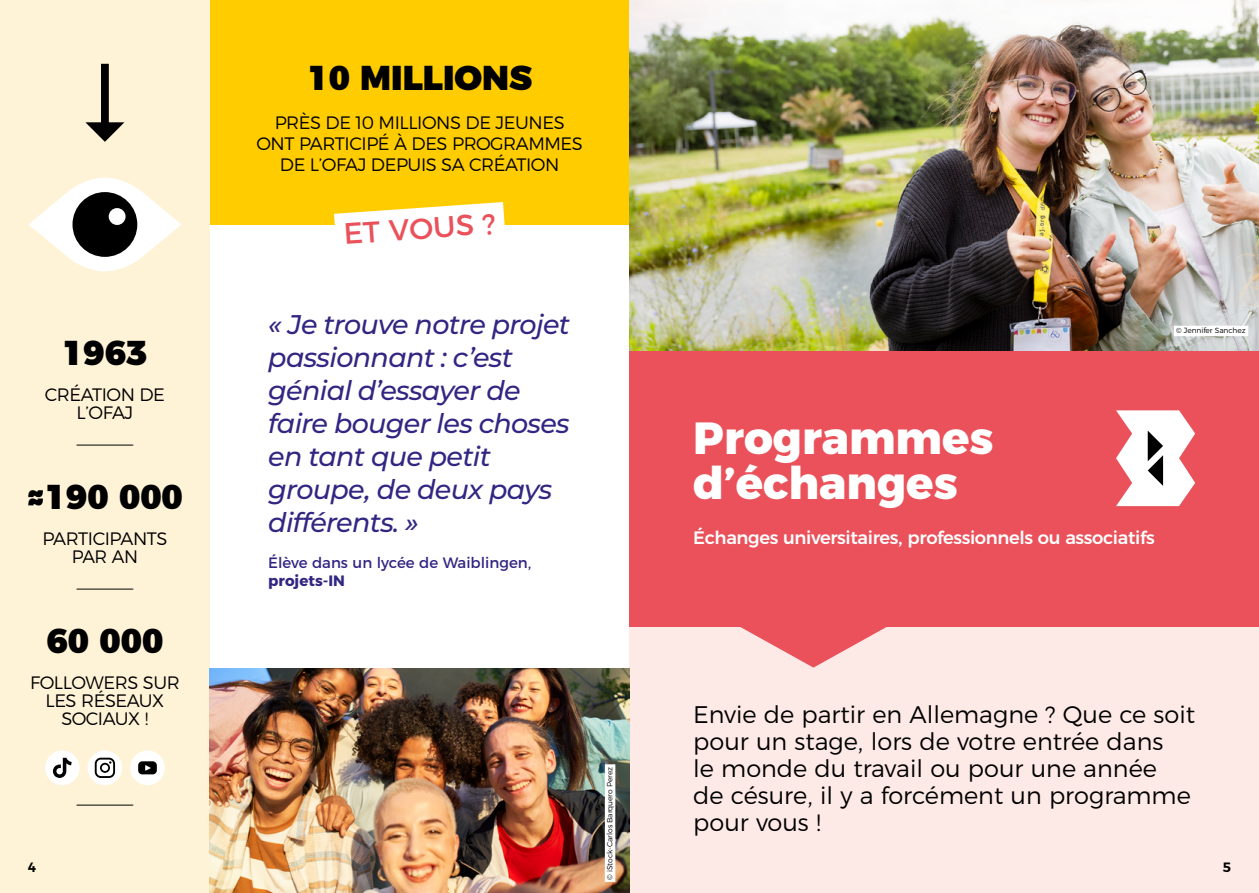
<style>
.page{position:relative;width:1259px;height:893px;background:#fff}
.page>*{position:absolute;margin:0;border:0;box-sizing:border-box;transform-origin:0 0}
.t1{font:800 45px/45px "Montserrat";color:#fff}
.t2{font:900 34.5px "Montserrat";color:#000}
.t3{font:29.55px "Montserrat";color:#ea515a}
.t4{font:italic 500 27px/33px "Montserrat";letter-spacing:-.025em;color:#312783}
.t5{font:300 24px/27px "Montserrat";color:#000}
.t6{font:300 18px/18px "Montserrat";letter-spacing:-.025em;color:#000;text-align:center}
.t7{font:500 18px "Montserrat";letter-spacing:-.02em;color:#fff}
.t8{font:15px/18px "Montserrat";color:#312783}
.t9{font:600 13.5px "Montserrat";color:#000}
.t10{font:300 7.5px "Montserrat";letter-spacing:-.01em;color:#000}
.s1{font-family:"IBM Plex Sans Cond"}
.s2{font-weight:700}
</style>
<div class="page">
<div style="left:629px;top:621px;width:630px;height:272px;background:#fde9e6"></div>
<div style="left:0;top:0;width:210px;height:893px;background:#fff3d7"></div>
<div style="left:629px;top:343px;width:630px;height:284px;background:#ea515a"></div>
<svg style="left:28px;top:178px;width:153px;height:93px"></svg>
<div style="left:72px;top:192px;width:65px;height:65px;background:#000;border-radius:50%"></div>
<div style="left:109px;top:208px;width:17px;height:17px;background:#fff;border-radius:50%"></div>
<div style="left:210px;top:0;width:419px;height:224px;background:#fc0"></div>
<img style="left:210px;top:668px;width:419px;height:225px">
<img style="left:629px;top:0;width:630px;height:350px">
<svg style="left:740px;top:627px;width:147px;height:41px"></svg>
<svg style="left:293px;top:202px;width:253px;height:23px"></svg>
<svg style="left:1116px;top:410px;width:79px;height:96px"></svg>
<svg style="left:130px;top:750px;width:35px;height:35px"></svg>
<svg style="left:45px;top:750px;width:35px;height:35px"></svg>
<svg style="left:88px;top:750px;width:34px;height:35px"></svg>
<hr style="left:77px;top:445px;width:56px;height:1px;background:#000">
<hr style="left:77px;top:589px;width:56px;height:1px;background:#000">
<hr style="left:77px;top:805px;width:56px;height:1px;background:#000">
<svg style="left:85px;top:64px;width:39px;height:78px"></svg>
<div style="left:605px;top:764px;width:10px;height:118px;background:#fff"></div>
<div style="left:1174px;top:326px;width:74px;height:10px;background:#fff"></div>
<h2 class="t2" style="left:307px;top:48px;width:226px">10 MILLIONS</h2>
<p class="t6" style="left:256px;top:110px;width:328px;line-height:21px">PRÈS DE 10 MILLIONS DE JEUNES<br>ONT PARTICIPÉ À DES PROGRAMMES<br>DE L’OFAJ DEPUIS SA CRÉATION</p>
<h2 class="t2" style="left:62px;top:324px;width:87px">1963</h2>
<p class="t6" style="left:45px;top:384px;width:122px">CRÉATION DE<br>L’OFAJ</p>
<h2 class="t2" style="left:27px;top:468px;width:158px">≈190 000</h2>
<p class="t6" style="left:42px;top:528px;width:127px">PARTICIPANTS<br>PAR AN</p>
<p class="t3" style="left:342px;top:210px;width:154px;rotate:-4deg">ET VOUS ?</p>
<p class="t4" style="left:268px;top:307px;width:303px">« Je trouve notre projet passionnant : c’est génial d’essayer de faire bouger les choses en tant que petit groupe<span class="s1">,</span> de deux pays différents. »</p>
<p class="t8" style="left:268px;top:552px;width:265px">Élève dans un lycée de Waiblingen<span class="s1">, </span><span class="s2">projets-IN</span></p>
<p class="t10" style="left:1176px;top:325px;width:71px">© Jennifer Sanchez</p>
<h1 class="t1" style="left:693px;top:412px;width:302px">Programmes d’échanges</h1>
<p class="t7" style="left:693px;top:523px;width:463px">Échanges universitaires<span class="s1">,</span> professionnels ou associatifs</p>
<h2 class="t2" style="left:46px;top:612px;width:118px">60 000</h2>
<p class="t6" style="left:30px;top:672px;width:151px">FOLLOWERS SUR<br>LES RÉSEAUX<br>SOCIAUX !</p>
<p class="t5" style="left:693px;top:699px;width:503px">Envie de partir en Allemagne ? Que ce soit pour un stage<span class="s1">,</span> lors de votre entrée dans<br>le monde du travail ou pour une année<br>de césure<span class="s1">,</span> il y a forcément un programme pour vous !</p>
<p class="t10" style="left:604px;top:880px;width:114px;rotate:-90deg">© iStock-Carlos Barquero Perez</p>
<p class="t9" style="left:28px;top:856px;width:10px">4</p>
<p class="t9" style="left:1223px;top:856px;width:10px">5</p>
</div>
